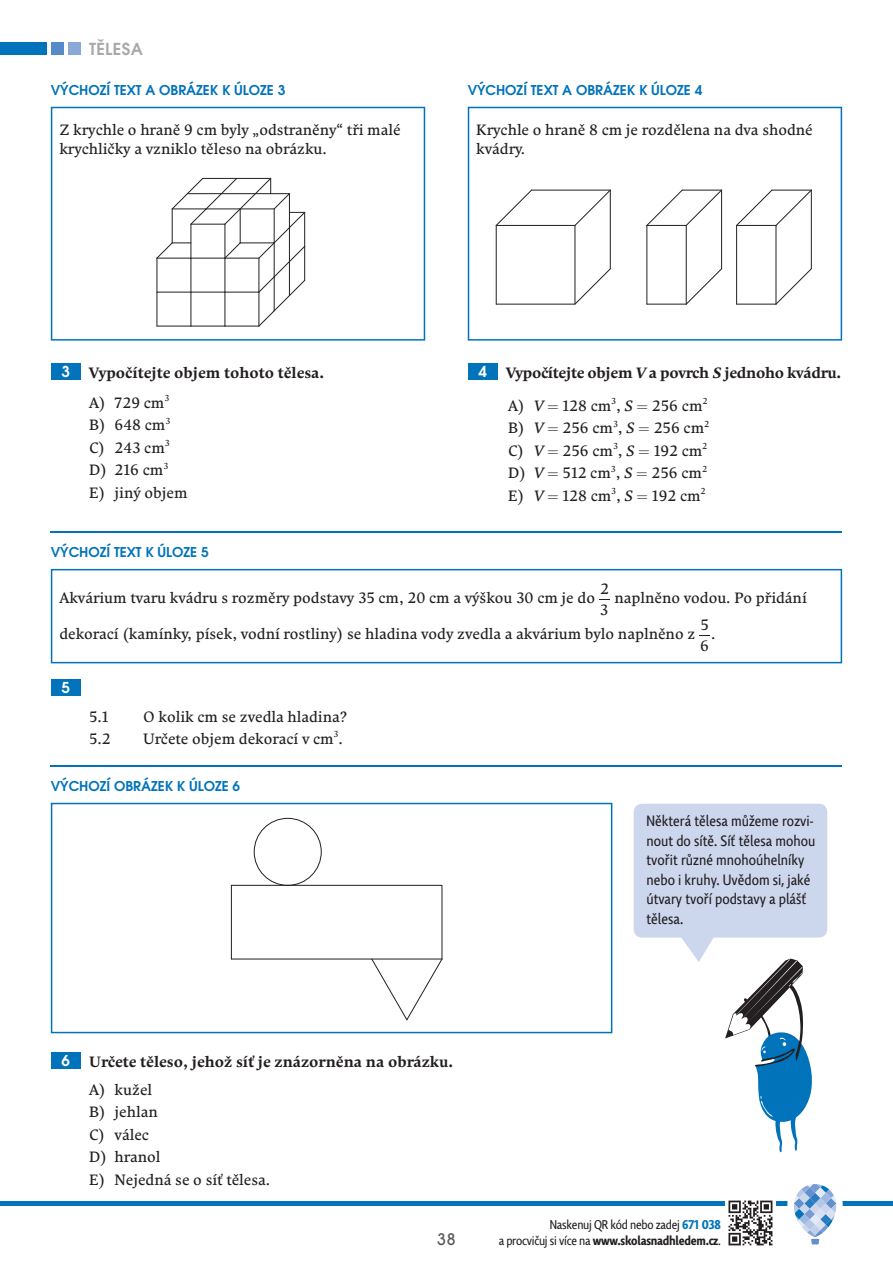
<style>
.page{position:relative;width:893px;height:1263px;background:#fff}
.page>*{position:absolute;margin:0;border:0;box-sizing:border-box;transform-origin:0 0}
.t1{font:600 16.5px "Avant Garde";color:#a7a9ac}
.t2{font:500 16.5px "Avant Garde IT Cby BT";color:#58595b}
.t3{font:15px/22.5px "Comenia Serif";color:#231f20}
.t4{font:15px/19.5px "Comenia Sans Cond";color:#231f20}
.t5{font:700 15px "Comenia Serif";color:#231f20}
.t6{font:700 15px "Comenia Serif";letter-spacing:-.02em;color:#231f20}
.t7{font:600 15px "Avant Garde";color:#fff}
.t8{font:600 13.5px "Avant Garde";color:#0073bb}
.t9{font:12.75px/15.8px "Comenia Sans Cond";letter-spacing:-.02em;color:#231f20;text-align:right}
.t10{font:8.7px "Comenia Serif";color:#231f20}
.s1{font-style:italic}
.s2{font-weight:700;color:#0073bb}
.s3{font-weight:700}
</style>
<div class="page">
<div style="left:0;top:43px;width:47px;height:12px;background:#0073bb"></div>
<div style="left:51px;top:43px;width:13px;height:12px;background:#568bc9"></div>
<div style="left:68px;top:43px;width:13px;height:12px;background:#8aa9d9"></div>
<div style="left:51px;top:364px;width:30px;height:16px;background:#0073bb"></div>
<svg style="left:51px;top:107px;width:374px;height:234px"></svg>
<svg style="left:468px;top:107px;width:374px;height:234px"></svg>
<div style="left:468px;top:364px;width:29px;height:16px;background:#0073bb"></div>
<div style="left:51px;top:679px;width:30px;height:17px;background:#0073bb"></div>
<svg style="left:51px;top:569px;width:791px;height:94px"></svg>
<hr style="left:51px;top:532px;width:791px;height:1px;background:#0073bb">
<div style="left:51px;top:1052px;width:30px;height:17px;background:#0073bb"></div>
<svg style="left:51px;top:803px;width:561px;height:230px"></svg>
<hr style="left:51px;top:765px;width:791px;height:2px;background:#0073bb">
<div style="left:633px;top:804px;width:194px;height:134px;background:#ccd7ee;border-radius:9px"></div>
<svg style="left:680px;top:937px;width:33px;height:25px"></svg>
<svg style="left:735px;top:189px;width:77px;height:116px"></svg>
<svg style="left:645px;top:189px;width:77px;height:116px"></svg>
<hr style="left:646px;top:225px;width:1px;height:79px;background:#231f20">
<hr style="left:496px;top:225px;width:1px;height:79px;background:#231f20">
<hr style="left:610px;top:190px;width:1px;height:79px;background:#231f20">
<hr style="left:574px;top:225px;width:1px;height:79px;background:#231f20">
<hr style="left:531px;top:190px;width:79px;height:1px;background:#231f20">
<svg style="left:574px;top:189px;width:37px;height:37px"></svg>
<hr style="left:496px;top:225px;width:79px;height:1px;background:#231f20">
<svg style="left:495px;top:189px;width:37px;height:37px"></svg>
<svg style="left:495px;top:268px;width:116px;height:37px"></svg>
<svg style="left:156px;top:177px;width:150px;height:150px"></svg>
<div style="left:254px;top:818px;width:67px;height:68px;border:1px solid #231f20;border-radius:50%"></div>
<svg style="left:231px;top:885px;width:212px;height:136px"></svg>
<svg style="left:725px;top:959px;width:87px;height:193px"></svg>
<div style="left:0;top:1201px;width:892px;height:5px;background:#0073bb"></div>
<div style="left:787px;top:1179px;width:55px;height:52px;background:#fff;border-radius:50%"></div>
<svg style="left:794px;top:1184px;width:42px;height:60px"></svg>
<img style="left:725px;top:1200px;width:50px;height:46px">
<p class="t1" style="left:89px;top:43px;width:55px">T-LESA</p>
<p class="t8" style="left:51px;top:85px;width:236px">VÝCHOZÍ TEXT A OBRÁZEK K ÚLOZE 3</p>
<p class="t3" style="left:59px;top:121px;width:343px;line-height:19.5px">Z krychle o hraně 9 cm byly „odstraněny“ tři malé krychličky a vzniklo těleso na obrázku.</p>
<p class="t8" style="left:468px;top:85px;width:236px">VÝCHOZÍ TEXT A OBRÁZEK K ÚLOZE 4</p>
<p class="t3" style="left:476px;top:121px;width:338px;line-height:19.5px">Krychle o hraně 8 cm je rozdělena na dva shodné kvádry.</p>
<p class="t7" style="left:61px;top:366px;width:10px">3</p>
<p class="t5" style="left:89px;top:367px;width:237px">Vypočítejte objem tohoto tělesa.</p>
<p class="t7" style="left:478px;top:366px;width:10px">4</p>
<p class="t6" style="left:506px;top:367px;width:337px">Vypočítejte objem <span class="s1">V</span> a povrch <span class="s1">S</span> jednoho kvádru.</p>
<p class="t3" style="left:89px;top:392px;width:82px">A) 729 cm<sup>3<br></sup>B) 648 cm</p>
<p class="t10" style="left:165px;top:417px;width:6px">3</p>
<p class="t10" style="left:611px;top:398px;width:6px">3</p>
<p class="t3" style="left:652px;top:395px;width:52px">256 cm</p>
<p class="t10" style="left:702px;top:398px;width:7px">2</p>
<p class="t3" style="left:508px;top:395px;width:37px">A) <span class="s1">V</span></p>
<p class="t3" style="left:562px;top:395px;width:72px">128 cm , <span class="s1">S</span></p>
<p class="t10" style="left:613px;top:420px;width:6px">3</p>
<p class="t3" style="left:653px;top:418px;width:52px">256 cm</p>
<p class="t10" style="left:704px;top:420px;width:7px">2</p>
<p class="t3" style="left:508px;top:418px;width:37px">B) <span class="s1">V</span></p>
<p class="t3" style="left:562px;top:418px;width:74px">256 cm , <span class="s1">S</span></p>
<p class="t3" style="left:89px;top:437px;width:77px">C) 243 cm</p>
<p class="t10" style="left:165px;top:440px;width:6px">3</p>
<p class="t3" style="left:89px;top:460px;width:76px">D) 216 cm</p>
<p class="t10" style="left:163px;top:462px;width:6px">3</p>
<p class="t3" style="left:89px;top:482px;width:100px">E) jiný objem</p>
<p class="t10" style="left:613px;top:443px;width:6px">3</p>
<p class="t3" style="left:653px;top:440px;width:50px">192 cm</p>
<p class="t10" style="left:702px;top:443px;width:7px">2</p>
<p class="t3" style="left:508px;top:440px;width:37px">C) <span class="s1">V</span></p>
<p class="t3" style="left:562px;top:440px;width:74px">256 cm , <span class="s1">S</span></p>
<p class="t10" style="left:611px;top:465px;width:6px">3</p>
<p class="t3" style="left:651px;top:463px;width:52px">256 cm</p>
<p class="t10" style="left:702px;top:465px;width:7px">2</p>
<p class="t3" style="left:508px;top:463px;width:37px">D) <span class="s1">V</span></p>
<p class="t3" style="left:562px;top:463px;width:71px">512 cm , <span class="s1">S</span></p>
<p class="t10" style="left:611px;top:488px;width:6px">3</p>
<p class="t3" style="left:652px;top:485px;width:50px">192 cm</p>
<p class="t10" style="left:700px;top:488px;width:7px">2</p>
<p class="t3" style="left:508px;top:485px;width:37px">E) <span class="s1">V</span></p>
<p class="t3" style="left:562px;top:485px;width:72px">128 cm , <span class="s1">S</span></p>
<p class="t8" style="left:51px;top:547px;width:159px">VÝCHOZÍ TEXT K ÚLOZE 5</p>
<p class="t3" style="left:59px;top:587px;width:537px">Akvárium tvaru kvádru s rozměry podstavy 35 cm, 20 cm a výškou 30 cm je do</p>
<p class="t3" style="left:600px;top:579px;width:11px;line-height:21.3px">2<br>3</p>
<p class="t3" style="left:614px;top:587px;width:194px">naplněno vodou. Po přidání</p>
<p class="t3" style="left:59px;top:623px;width:637px">dekorací (kamínky, písek, vodní rostliny) se hladina vody zvedla a akvárium bylo naplněno z</p>
<p class="t3" style="left:700px;top:615px;width:10px;line-height:21.3px">5<br>6</p>
<p class="t3" style="left:711px;top:623px;width:6px">.</p>
<p class="t7" style="left:61px;top:682px;width:10px">5</p>
<p class="t3" style="left:89px;top:706px;width:21px">5.1</p>
<p class="t3" style="left:143px;top:706px;width:205px">O kolik cm se zvedla hladina?</p>
<p class="t3" style="left:89px;top:729px;width:23px">5.2</p>
<p class="t3" style="left:143px;top:729px;width:201px">Určete objem dekorací v cm .</p>
<p class="t10" style="left:333px;top:731px;width:6px">3</p>
<p class="t8" style="left:51px;top:781px;width:191px">VÝCHOZÍ OBRÁZEK K ÚLOZE 6</p>
<p class="t4" style="left:646px;top:812px;width:170px">Některá tělesa můžeme rozvi&shy;nout do sítě. Síť tělesa mohou tvořit různé mnohoúhelníky nebo i kruhy. Uvědom si, jaké útvary tvoří podstavy a plášť tělesa.</p>
<p class="t7" style="left:61px;top:1055px;width:10px">6</p>
<p class="t5" style="left:89px;top:1056px;width:366px">Určete těleso, jehož síť je znázorněna na obrázku.</p>
<p class="t3" style="left:89px;top:1079px;width:183px">A) kužel<br>B) jehlan<br>C) válec<br>D) hranol<br>E) Nejedná se o síť tělesa.</p>
<p class="t2" style="left:437px;top:1233px;width:21px">38</p>
<p class="t9" style="left:498px;top:1217px;width:224px">Naskenuj QR kód nebo zadej <span class="s2">671 038<br></span>a procvičuj si více na <span class="s3">www.skolasnadhledem.cz</span>.</p>
</div>
